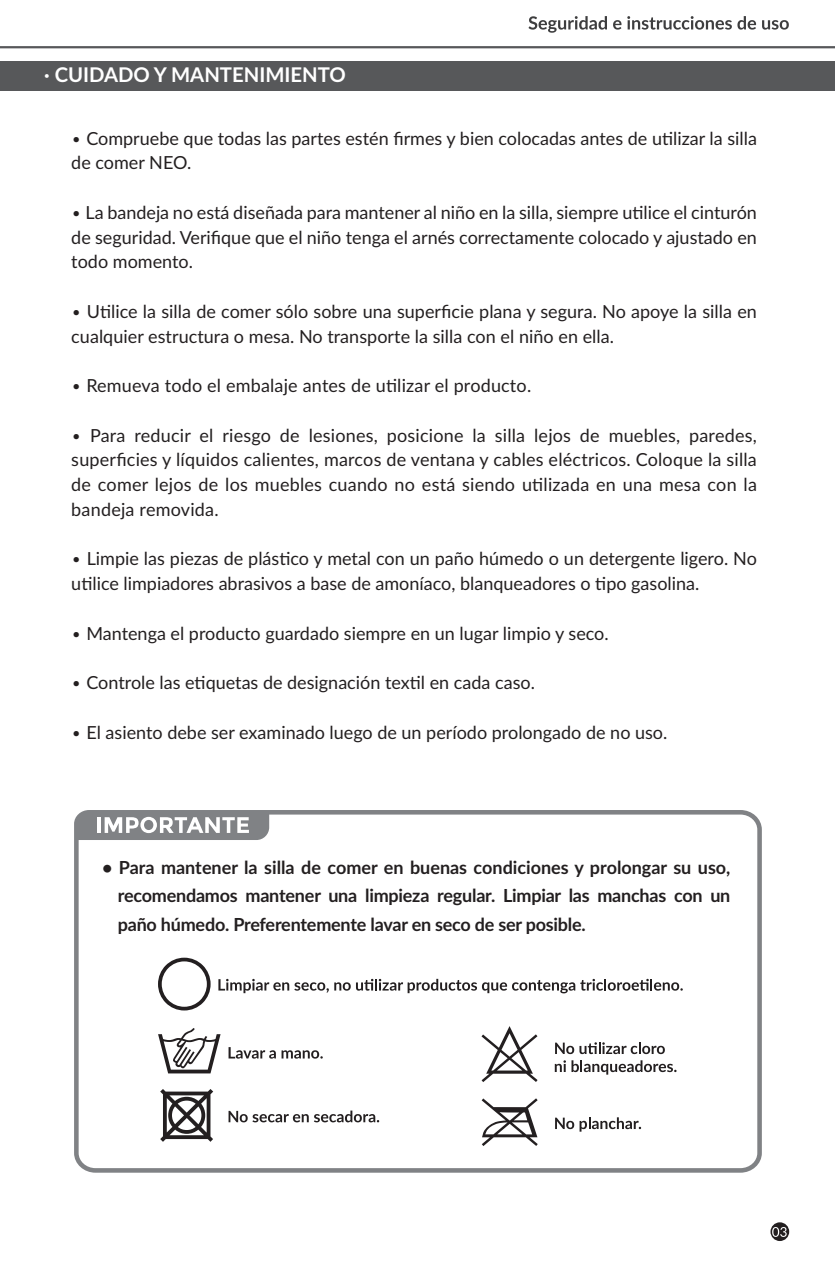
<style>
.page{position:relative;width:835px;height:1276px;background:#fff}
.page>*{position:absolute;margin:0;border:0;box-sizing:border-box;transform-origin:0 0}
.t1{font:700 20.25px "Lato";color:#fff}
.t2{font:18px/24.8px "Lato";color:#231f20}
.t3{font:700 18px/28.6px "Lato";letter-spacing:-.01em;color:#231f20;text-align:justify}
.s1{font-weight:300}
</style>
<div class="page">
<svg style="left:770px;top:1222px;width:19px;height:19px"></svg>
<svg style="left:772px;top:1227px;width:14px;height:10px"></svg>
<div style="left:0;top:61px;width:835px;height:30px;background:#57585a"></div>
<hr style="left:0;top:46px;width:835px;height:2px;background:#57585a">
<svg style="left:528px;top:16px;width:79px;height:17px"></svg>
<svg style="left:613px;top:20px;width:8px;height:10px"></svg>
<svg style="left:627px;top:16px;width:129px;height:14px"></svg>
<svg style="left:762px;top:20px;width:27px;height:10px"></svg>
<svg style="left:74px;top:810px;width:688px;height:363px"></svg>
<svg style="left:76px;top:812px;width:193px;height:28px"></svg>
<svg style="left:157px;top:956px;width:55px;height:55px"></svg>
<svg style="left:228px;top:1047px;width:95px;height:11px"></svg>
<svg style="left:555px;top:1042px;width:110px;height:12px"></svg>
<svg style="left:555px;top:1060px;width:121px;height:14px"></svg>
<svg style="left:555px;top:1117px;width:86px;height:14px"></svg>
<svg style="left:228px;top:1110px;width:151px;height:12px"></svg>
<svg style="left:218px;top:979px;width:465px;height:14px"></svg>
<svg style="left:158px;top:1028px;width:62px;height:45px"></svg>
<svg style="left:160px;top:1089px;width:53px;height:52px"></svg>
<svg style="left:481px;top:1026px;width:56px;height:56px"></svg>
<svg style="left:482px;top:1098px;width:56px;height:48px"></svg>
<p class="t1" style="left:44px;top:60px;width:303px">· CUIDADO Y MANTENIMIENTO</p>
<p class="t2" style="left:71px;top:125px;width:687px"><span class="s1">•</span> Compruebe que todas las partes estén firmes y bien colocadas antes de utilizar la silla de comer NEO.</p>
<p class="t2" style="left:71px;top:199px;width:687px;text-align:justify"><span class="s1">•</span> La bandeja no está diseñada para mantener al niño en la silla, siempre utilice el cinturón de seguridad. Verifique que el niño tenga el arnés correctamente colocado y ajustado en todo momento.</p>
<p class="t2" style="left:71px;top:298px;width:687px"><span class="s1">•</span> Utilice la silla de comer sólo sobre una superficie plana y segura. No apoye la silla en cualquier estructura o mesa. No transporte la silla con el niño en ella.</p>
<p class="t2" style="left:71px;top:372px;width:461px"><span class="s1">•</span> Remueva todo el embalaje antes de utilizar el producto.</p>
<p class="t2" style="left:71px;top:422px;width:687px;text-align:justify"><span class="s1">•</span> Para reducir el riesgo de lesiones, posicione la silla lejos de muebles, paredes, superficies y líquidos calientes, marcos de ventana y cables eléctricos. Coloque la silla de comer lejos de los muebles cuando no está siendo utilizada en una mesa con la bandeja removida.</p>
<p class="t2" style="left:71px;top:546px;width:687px"><span class="s1">•</span> Limpie las piezas de plástico y metal con un paño húmedo o un detergente ligero. No utilice limpiadores abrasivos a base de amoníaco, blanqueadores o tipo gasolina.</p>
<p class="t2" style="left:71px;top:620px;width:539px"><span class="s1">•</span> Mantenga el producto guardado siempre en un lugar limpio y seco.</p>
<p class="t2" style="left:71px;top:669px;width:465px"><span class="s1">•</span> Controle las etiquetas de designación textil en cada caso.</p>
<p class="t2" style="left:71px;top:719px;width:597px"><span class="s1">•</span> El asiento debe ser examinado luego de un período prolongado de no uso.</p>
<p class="t3" style="left:118px;top:852px;width:614px;text-indent:-16px">• Para mantener la silla de comer en buenas condiciones y prolongar su uso, recomendamos mantener una limpieza regular. Limpiar las manchas con un paño húmedo. Preferentemente lavar en seco de ser posible.</p>
</div>
